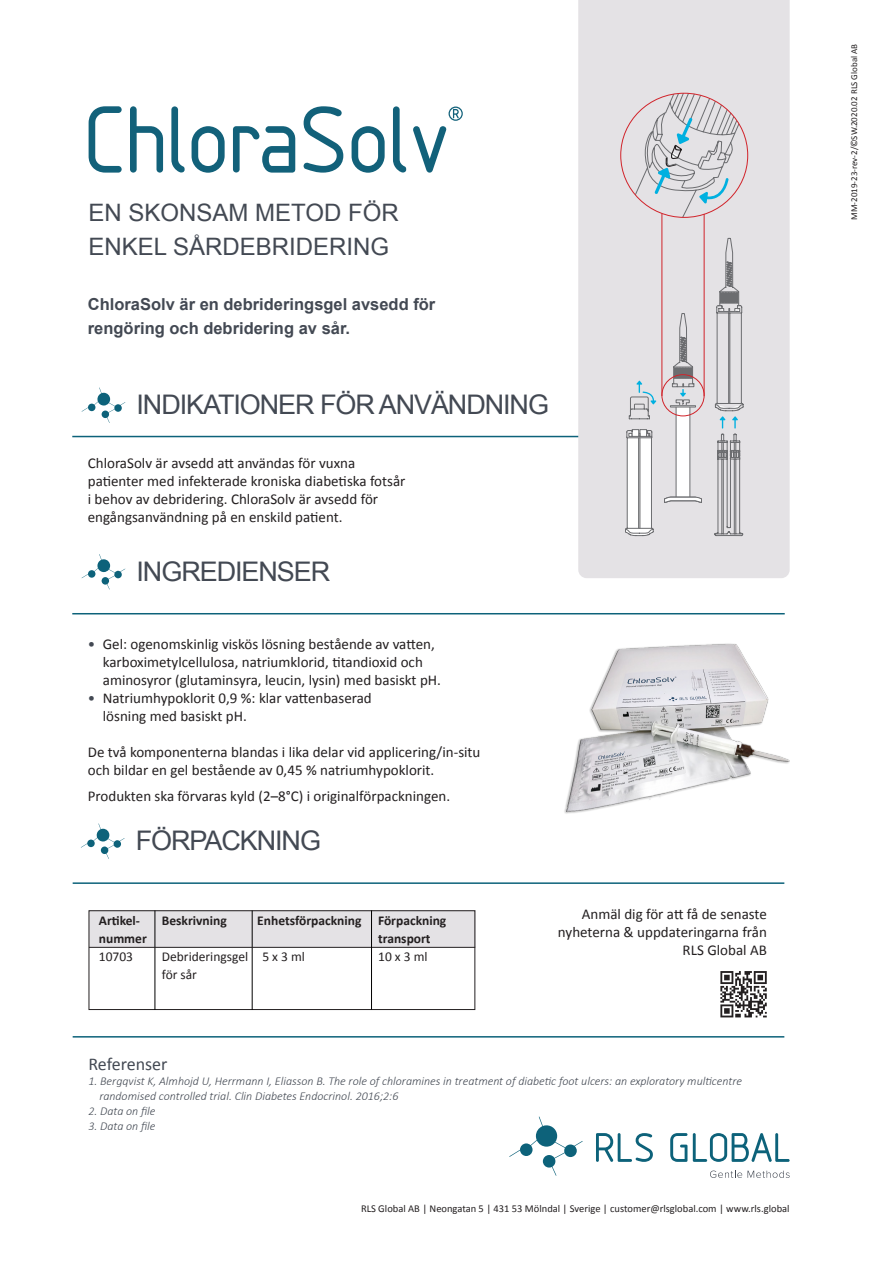
<style>
.page{position:relative;width:893px;height:1263px;background:#fff}
.page>*{position:absolute;margin:0;border:0;box-sizing:border-box;transform-origin:0 0}
.t1{font:27px "Arial";letter-spacing:-.04em;color:#434953}
.t2{font:24px/34.5px "Arial";color:#434953}
.t3{font:18px "Calibri";color:#434953}
.t4{font:700 16.5px/24px "Arial";color:#434953}
.t5{font:15px/18px "Calibri";color:#231f20}
.t6{font:700 13.5px "Calibri";color:#231f20}
.t7{font:13.5px "Calibri";color:#231f20}
.t8{font:italic 300 12px/15px "Calibri";color:#434953}
.t9{font:10.5px "Calibri";color:#231f20}
.t10{font:9px "Calibri";color:#231f20}
.s1{color:#434953}
</style>
<div class="page">
<div style="left:89px;top:910px;width:386px;height:37px;background:#e4e2e5"></div>
<div style="left:89px;top:910px;width:386px;height:100px;border:1px solid #231f20"></div>
<hr style="left:155px;top:910px;width:1px;height:100px;background:#000">
<hr style="left:252px;top:910px;width:1px;height:100px;background:#000">
<hr style="left:89px;top:947px;width:386px;height:1px;background:#231f20">
<img style="left:564px;top:643px;width:226px;height:171px">
<hr style="left:371px;top:910px;width:1px;height:100px;background:#000">
<svg style="left:89px;top:106px;width:33px;height:67px"></svg>
<svg style="left:130px;top:106px;width:33px;height:67px"></svg>
<svg style="left:171px;top:106px;width:14px;height:67px"></svg>
<svg style="left:192px;top:126px;width:33px;height:47px"></svg>
<svg style="left:233px;top:126px;width:62px;height:47px"></svg>
<svg style="left:304px;top:106px;width:39px;height:67px"></svg>
<svg style="left:352px;top:126px;width:33px;height:47px"></svg>
<svg style="left:393px;top:106px;width:13px;height:67px"></svg>
<svg style="left:413px;top:107px;width:50px;height:66px"></svg>
<svg style="left:720px;top:971px;width:47px;height:46px"></svg>
<svg style="left:596px;top:1133px;width:57px;height:29px"></svg>
<svg style="left:670px;top:1133px;width:17px;height:29px"></svg>
<svg style="left:693px;top:1133px;width:97px;height:29px"></svg>
<svg style="left:710px;top:1170px;width:80px;height:8px"></svg>
<svg style="left:509px;top:1116px;width:74px;height:60px"></svg>
<svg style="left:82px;top:387px;width:43px;height:36px"></svg>
<svg style="left:82px;top:554px;width:43px;height:35px"></svg>
<hr style="left:72px;top:436px;width:701px;height:1px;background:#0d627a">
<div style="left:578px;top:0;width:212px;height:578px;background:#e4e2e5"></div>
<hr style="left:662px;top:214px;width:1px;height:182px;background:#d1232a">
<hr style="left:704px;top:214px;width:1px;height:182px;background:#d1232a">
<div style="left:676px;top:406px;width:14px;height:92px;background:#fff"></div>
<div style="left:676px;top:406px;width:14px;height:92px;border:1px solid #6c6d70"></div>
<svg style="left:664px;top:497px;width:38px;height:6px"></svg>
<svg style="left:670px;top:313px;width:25px;height:92px;background:#c5c4c7"></svg>
<div style="left:670px;top:405px;width:26px;height:2px;border:1px solid #6c6d70"></div>
<div style="left:662px;top:374px;width:42px;height:42px;border:1px solid #d1232a;border-radius:50%"></div>
<svg style="left:622px;top:381px;width:35px;height:155px"></svg>
<svg style="left:714px;top:434px;width:29px;height:102px;background:#bcbbbe"></svg>
<svg style="left:715px;top:238px;width:28px;height:190px;background:#cacace"></svg>
<svg style="left:622px;top:93px;width:126px;height:124px;background:#d3d2d7"></svg>
<hr style="left:72px;top:613px;width:713px;height:1px;background:#0d627a">
<svg style="left:81px;top:823px;width:44px;height:36px"></svg>
<hr style="left:73px;top:882px;width:711px;height:2px;background:#0d627a">
<hr style="left:73px;top:1036px;width:711px;height:1px;background:#0d627a">
<h2 class="t2" style="left:89px;top:195px;width:312px">EN SKONSAM METOD FÖR<br>ENKEL SÅRDEBRIDERING</h2>
<p class="t4" style="left:88px;top:292px;width:349px">ChloraSolv är en debrideringsgel avsedd för rengöring och debridering av sår.</p>
<h1 class="t1" style="left:137px;top:387px;width:414px">INDIKATIONER FÖR ANVÄNDNING</h1>
<p class="t5" style="left:88px;top:453px;width:319px">ChloraSolv är avsedd att användas för vuxna patienter med infekterade kroniska diabetiska fotsår i behov av debridering. ChloraSolv är avsedd för engångsanvändning på en enskild patient.</p>
<h1 class="t1" style="left:137px;top:554px;width:195px">INGREDIENSER</h1>
<p class="t5" style="left:103px;top:635px;width:340px;text-indent:-15px"><span class="s1">•</span> Gel: ogenomskinlig viskös lösning bestående av vatten, karboximetylcellulosa, natriumklorid, titandioxid och aminosyror (glutaminsyra, leucin, lysin) med basiskt pH.</p>
<p class="t5" style="left:103px;top:689px;width:270px;text-indent:-15px"><span class="s1">•</span> Natriumhypoklorit 0,9 %: klar vattenbaserad lösning med basiskt pH.</p>
<p class="t5" style="left:88px;top:743px;width:394px">De två komponenterna blandas i lika delar vid applicering/in-situ och bildar en gel bestående av 0,45 % natriumhypoklorit.</p>
<p class="t5" style="left:88px;top:786px;width:364px">Produkten ska förvaras kyld (2–8°C) i originalförpackningen.</p>
<h1 class="t1" style="left:136px;top:823px;width:187px">FÖRPACKNING</h1>
<p class="t6" style="left:99px;top:912px;width:43px">Artikel-</p>
<p class="t6" style="left:162px;top:912px;width:66px">Beskrivning</p>
<p class="t6" style="left:257px;top:912px;width:191px">Enhetsförpackning Förpackning</p>
<p class="t6" style="left:99px;top:930px;width:50px">nummer</p>
<p class="t6" style="left:378px;top:930px;width:54px">transport</p>
<p class="t7" style="left:99px;top:947px;width:36px">10703</p>
<p class="t7" style="left:162px;top:947px;width:145px">Debrideringsgel 5 x 3 ml</p>
<p class="t7" style="left:378px;top:947px;width:51px">10 x 3 ml</p>
<p class="t7" style="left:162px;top:965px;width:37px">för sår</p>
<p class="t5" style="left:558px;top:905px;width:210px;text-align:right">Anmäl dig för att få de senaste nyheterna &amp; uppdateringarna från<br>RLS Global AB</p>
<p class="t3" style="left:88px;top:1051px;width:80px">Referenser</p>
<p class="t8" style="left:99px;top:1073px;width:644px;text-indent:-11px">1. Bergqvist K, Almhojd U, Herrmann I, Eliasson B. The role of chloramines in treatment of diabetic foot ulcers: an exploratory multicentre randomised controlled trial. Clin Diabetes Endocrinol. 2016;2:6</p>
<p class="t8" style="left:88px;top:1103px;width:69px">2. Data on file</p>
<p class="t8" style="left:88px;top:1118px;width:69px">3. Data on file</p>
<p class="t9" style="left:361px;top:1201px;width:430px">RLS Global AB | Neongatan 5 | 431 53 Mölndal | Sverige | customer@rlsglobal.com | www.rls.global</p>
<p class="t10" style="left:848px;top:220px;width:178px;rotate:-90deg">MM-2019-23-rev-2/©SW.2020.02 RLS Global AB</p>
</div>
